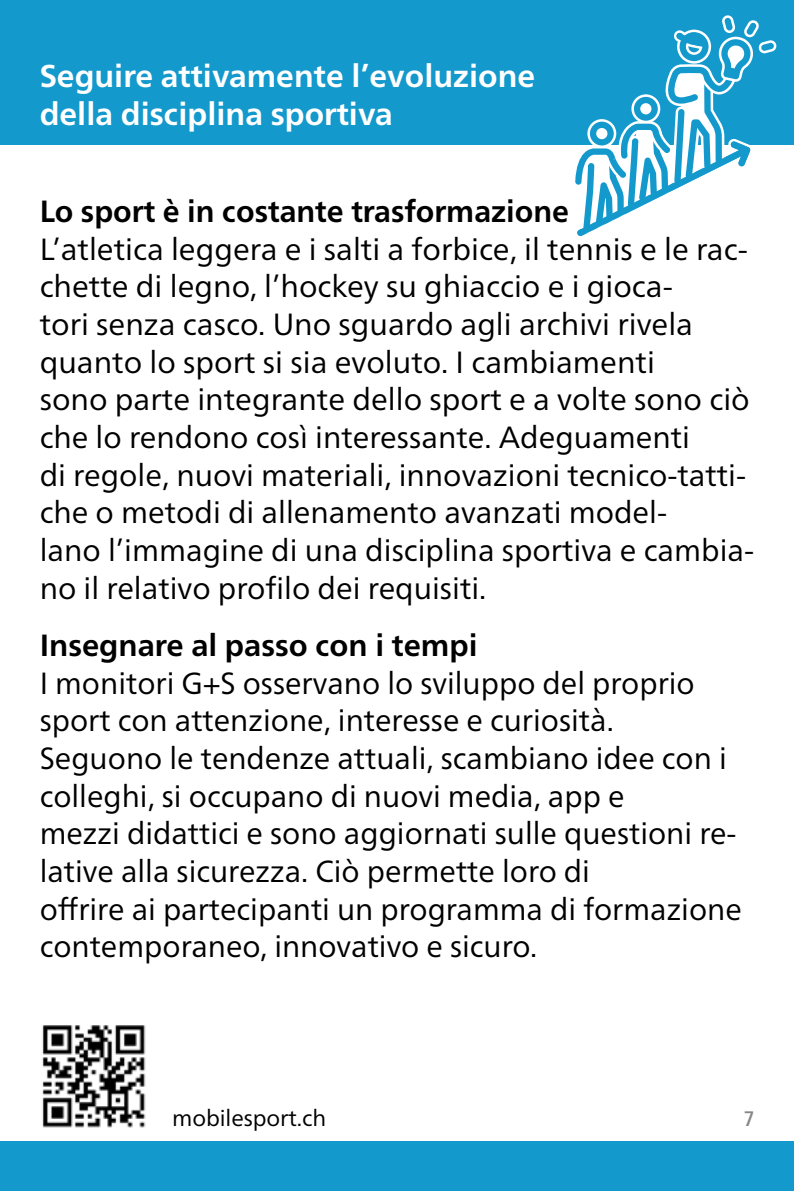
<style>
.page{position:relative;width:794px;height:1191px;background:#fff}
.page>*{position:absolute;margin:0;border:0;box-sizing:border-box;transform-origin:0 0}
.t1{font:700 31.5px/37.8px "Frutiger Neue LT Pro";color:#fff}
._03_Grundtext{font:30.8px/37.8px "Frutiger Neue LT Pro";color:#000}
._02_Untertitel{font:700 30.8px "Frutiger Neue LT Pro";color:#000}
._03_QR_Codes{font:22.75px "Frutiger Neue LT Pro";letter-spacing:-.005em;color:#000}
.t2{font:500 condensed 21px "Frutiger Neue LT Pro";color:#868786}
</style>
<div class="page">
<div style="left:0;top:0;width:794px;height:145px;background:#1499cc"></div>
<div style="left:0;top:1141px;width:794px;height:50px;background:#1499cc"></div>
<img style="left:42px;top:1025px;width:104px;height:103px">
<svg style="left:575px;top:15px;width:202px;height:221px"></svg>
<p class="t1" style="left:40px;top:57px;width:497px">Seguire attivamente l’evoluzione della disciplina sportiva</p>
<p class="_02_Untertitel" style="left:40px;top:193px;width:531px">Lo sport è in costante trasformazione</p>
<p class="_03_Grundtext" style="left:40px;top:230px;width:716px">L’atletica leggera e i salti a forbice, il tennis e le rac&shy;chette di legno, l’hockey su ghiaccio e i gioca-<br>tori senza casco. Uno sguardo agli archivi rivela quanto lo sport si sia evoluto. I cambiamenti<br>sono parte integrante dello sport e a volte sono ciò che lo rendono così interessante. Adeguamenti<br>di regole, nuovi materiali, innovazioni tecnico-tatti&shy;che o metodi di allenamento avanzati model-<br>lano l’immagine di una disciplina sportiva e cambia&shy;no il relativo profilo dei requisiti.</p>
<p class="_02_Untertitel" style="left:40px;top:627px;width:439px">Insegnare al passo con i tempi</p>
<p class="_03_Grundtext" style="left:40px;top:664px;width:703px">I monitori G+S osservano lo sviluppo del proprio sport con attenzione, interesse e curiosità.<br>Seguono le tendenze attuali, scambiano idee con i colleghi, si occupano di nuovi media, app e<br>mezzi didattici e sono aggiornati sulle questioni re&shy;lative alla sicurezza. Ciò permette loro di<br>offrire ai partecipanti un programma di formazione contemporaneo, innovativo e sicuro.</p>
<p class="_03_QR_Codes" style="left:172px;top:1104px;width:156px">mobilesport.ch</p>
<p class="t2" style="left:743px;top:1106px;width:12px">7</p>
</div>
